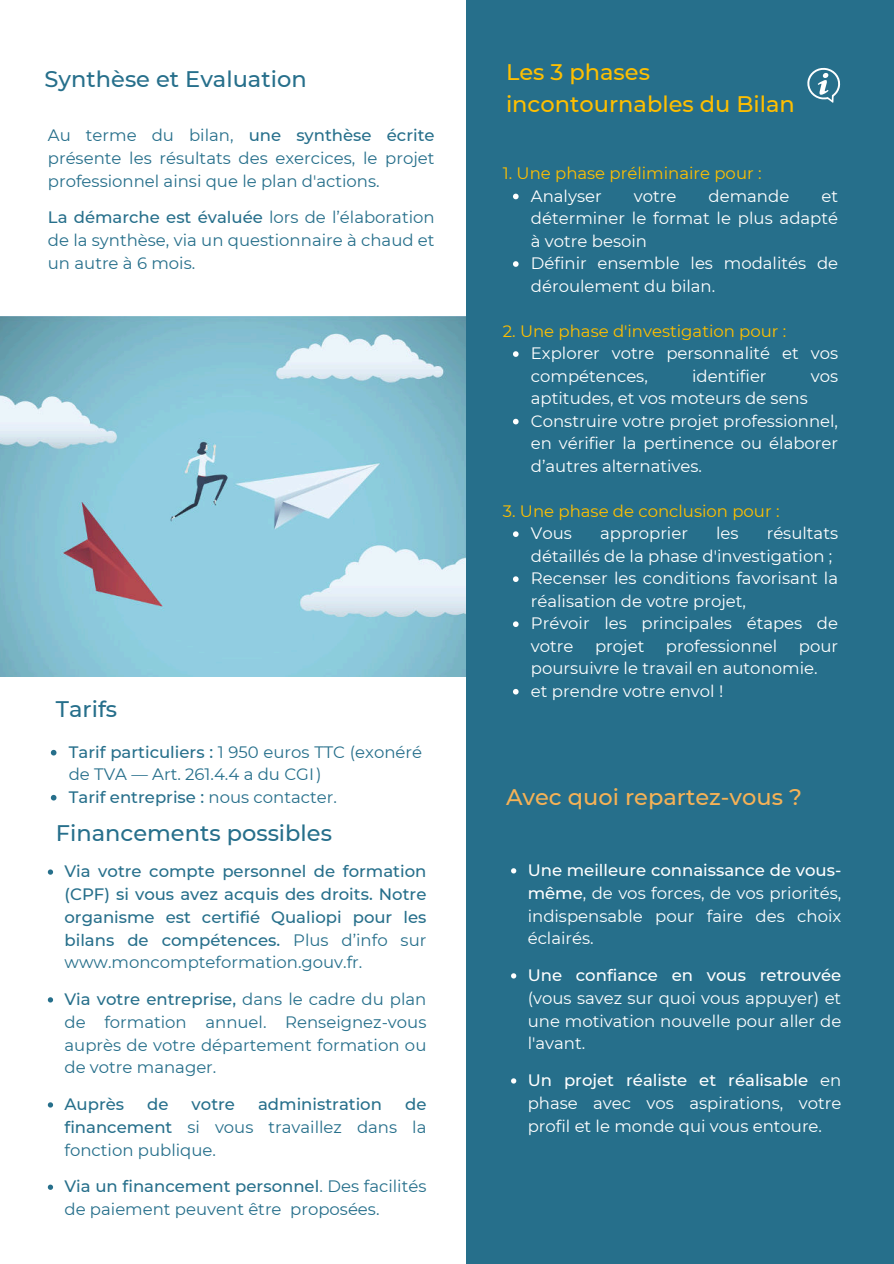
<style>
.page{position:relative;width:894px;height:1264px;background:#fff}
.page>*{position:absolute;margin:0;border:0;box-sizing:border-box;transform-origin:0 0}
.t1{font:500 22.5px "Montserrat";color:#266f8b}
.t2{font:500 22.5px/31.5px "Montserrat";color:#ffbf00}
.t3{font:500 22.5px "Montserrat";color:#f6b256}
.t4{font:16.5px/22.5px "Montserrat";color:#fff}
.t5{font:16.5px/22.8px "Montserrat";color:#266f8b;text-align:justify}
.t6{font:500 16.5px/22.8px "Montserrat";color:#266f8b;text-align:justify}
.t7{font:16.5px "Montserrat";color:#ffbf00}
.t8{font:500 16.5px "Montserrat";color:#fff}
.s1{font-weight:500}
.s2{font-weight:400}
</style>
<div class="page">
<img style="left:0;top:316px;width:466px;height:360px">
<div style="left:466px;top:0;width:427px;height:1263px;background:#266f8b"></div>
<svg style="left:807px;top:67px;width:33px;height:36px"></svg>
<svg style="left:511px;top:868px;width:5px;height:5px"></svg>
<svg style="left:511px;top:973px;width:5px;height:5px"></svg>
<svg style="left:511px;top:1078px;width:5px;height:5px"></svg>
<svg style="left:513px;top:194px;width:5px;height:5px"></svg>
<svg style="left:513px;top:261px;width:5px;height:6px"></svg>
<svg style="left:513px;top:351px;width:5px;height:6px"></svg>
<svg style="left:513px;top:419px;width:5px;height:5px"></svg>
<svg style="left:513px;top:531px;width:5px;height:6px"></svg>
<svg style="left:513px;top:576px;width:5px;height:6px"></svg>
<svg style="left:513px;top:621px;width:5px;height:6px"></svg>
<svg style="left:513px;top:689px;width:5px;height:5px"></svg>
<svg style="left:48px;top:869px;width:5px;height:5px"></svg>
<svg style="left:48px;top:997px;width:5px;height:5px"></svg>
<svg style="left:48px;top:1102px;width:5px;height:5px"></svg>
<svg style="left:48px;top:1184px;width:5px;height:5px"></svg>
<svg style="left:51px;top:750px;width:5px;height:5px"></svg>
<svg style="left:51px;top:795px;width:5px;height:5px"></svg>
<h1 class="t1" style="left:45px;top:63px;width:263px">Synthèse et Evaluation</h1>
<p class="t5" style="left:48px;top:123px;width:388px">Au terme du bilan, <span class="s1">une synthèse écrite </span>présente les résultats des exercices, le projet professionnel ainsi que le plan d'actions.</p>
<p class="t5" style="left:48px;top:205px;width:388px"><span class="s1">La démarche est évaluée</span> lors de l’élaboration de la synthèse, via un questionnaire à chaud et un autre à 6 mois.</p>
<h1 class="t1" style="left:56px;top:693px;width:63px">Tarifs</h1>
<p class="t5" style="left:69px;top:740px;width:355px;text-align:left"><span class="s1">Tarif particuliers :</span> 1 950 euros TTC (exonéré de TVA — Art. 261.4.4 a du CGI )<br><span class="s1">Tarif entreprise :</span> nous contacter.</p>
<h1 class="t1" style="left:56px;top:817px;width:277px">Financements possibles</h1>
<p class="t6" style="left:64px;top:859px;width:363px">Via votre compte personnel de formation (CPF) si vous avez acquis des droits. Notre organisme est certifié Qualiopi pour les bilans de compétences. <span class="s2">Plus d’info sur www.moncompteformation.gouv.fr.</span></p>
<p class="t5" style="left:64px;top:987px;width:363px"><span class="s1">Via votre entreprise,</span> dans le cadre du plan de formation annuel. Renseignez-vous auprès de votre département formation ou de votre manager.</p>
<p class="t6" style="left:64px;top:1092px;width:61px">Auprès</p>
<p class="t6" style="left:147px;top:1092px;width:23px">de</p>
<p class="t6" style="left:191px;top:1092px;width:45px">votre</p>
<p class="t6" style="left:258px;top:1092px;width:125px">administration</p>
<p class="t5" style="left:64px;top:1092px;width:363px;text-indent:340px"><span class="s1">de financement</span> si vous travaillez dans la fonction publique.</p>
<p class="t5" style="left:64px;top:1174px;width:363px"><span class="s1">Via un financement personnel</span>. Des facilités de paiement peuvent être proposées.</p>
<h1 class="t2" style="left:506px;top:56px;width:290px">Les 3 phases incontournables du Bilan</h1>
<p class="t7" style="left:502px;top:162px;width:260px">1. Une phase préliminaire pour :</p>
<p class="t4" style="left:530px;top:184px;width:72px">Analyser</p>
<p class="t4" style="left:633px;top:184px;width:44px">votre</p>
<p class="t4" style="left:708px;top:184px;width:82px">demande</p>
<p class="t4" style="left:530px;top:184px;width:309px;text-indent:290px">et déterminer le format le plus adapté à votre besoin<br>Définir ensemble les modalités de déroulement du bilan.</p>
<p class="t7" style="left:502px;top:319px;width:285px">2. Une phase d'investigation pour :</p>
<p class="t4" style="left:530px;top:341px;width:308px">Explorer votre personnalité et vos compétences,</p>
<p class="t4" style="left:691px;top:364px;width:76px">identifier</p>
<p class="t4" style="left:810px;top:364px;width:29px">vos</p>
<p class="t4" style="left:530px;top:386px;width:309px">aptitudes, et vos moteurs de sens Construire votre projet professionnel, en vérifier la pertinence ou élaborer d’autres alternatives.</p>
<p class="t7" style="left:502px;top:499px;width:278px">3. Une phase de conclusion pour :</p>
<p class="t4" style="left:530px;top:521px;width:43px">Vous</p>
<p class="t4" style="left:600px;top:521px;width:89px">approprier</p>
<p class="t4" style="left:716px;top:521px;width:24px">les</p>
<p class="t4" style="left:530px;top:521px;width:308px;text-indent:236px">résultats détaillés de la phase d'investigation ;<br>Recenser les conditions favorisant la réalisation de votre projet,<br>Prévoir les principales étapes de votre</p>
<p class="t4" style="left:595px;top:634px;width:51px">projet</p>
<p class="t4" style="left:665px;top:634px;width:113px">professionnel</p>
<p class="t4" style="left:530px;top:634px;width:309px;text-indent:268px">pour poursuivre le travail en autonomie. et prendre votre envol !</p>
<h1 class="t3" style="left:506px;top:780px;width:297px">Avec quoi repartez-vous ?</h1>
<p class="t4" style="left:527px;top:858px;width:315px;text-align:justify"><span class="s1">Une meilleure connaissance de vous&shy;même</span>, de vos forces, de vos priorités, indispensable pour faire des choix éclairés.</p>
<p class="t8" style="left:527px;top:963px;width:315px">Une confiance en vous retrouvée</p>
<p class="t4" style="left:527px;top:986px;width:315px;text-align:justify">(vous savez sur quoi vous appuyer) et une motivation nouvelle pour aller de l'avant.</p>
<p class="t4" style="left:527px;top:1068px;width:315px;text-align:justify"><span class="s1">Un projet réaliste et réalisable</span> en phase avec vos aspirations, votre profil et le monde qui vous entoure.</p>
</div>
